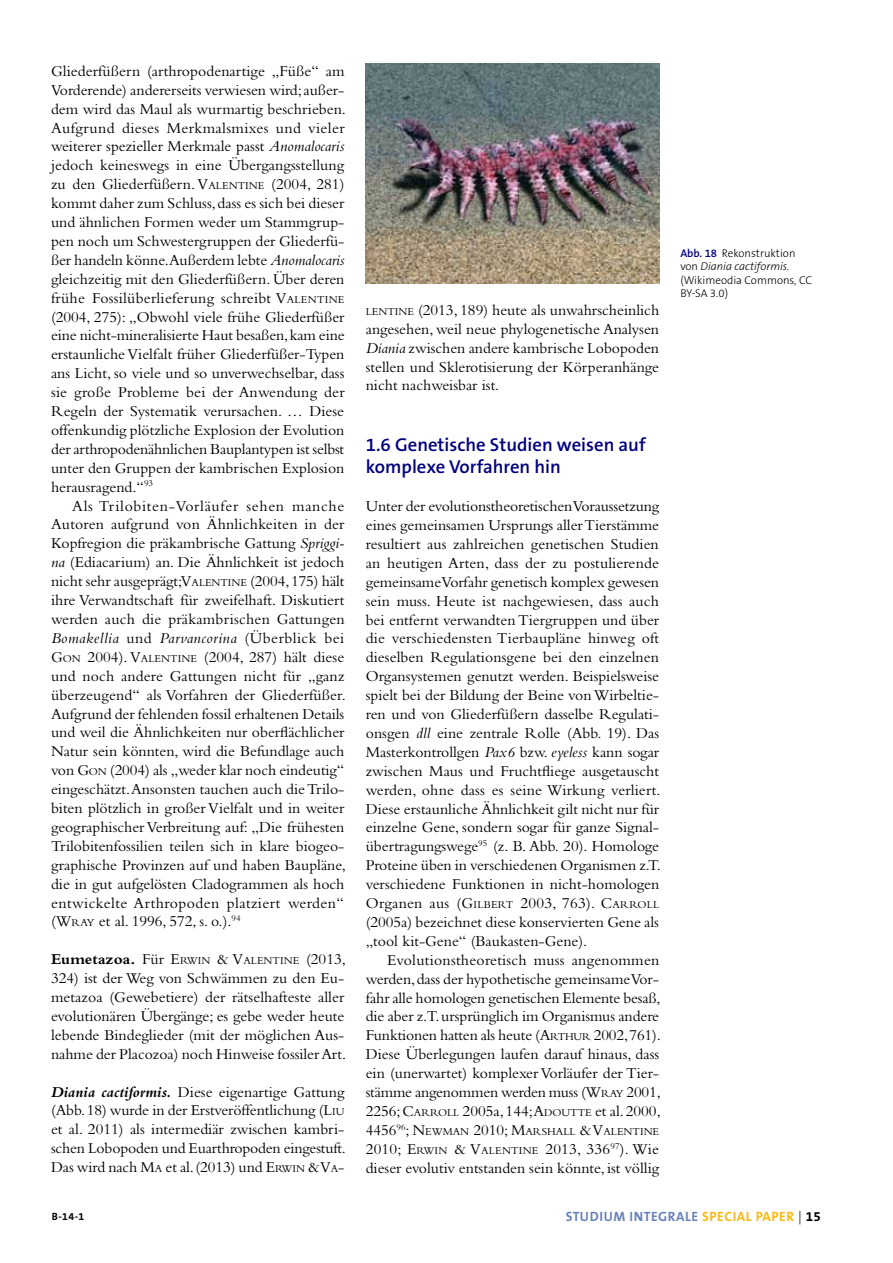
<style>
.page{position:relative;width:893px;height:1263px;background:#fff}
.page>*{position:absolute;margin:0;border:0;box-sizing:border-box;transform-origin:0 0}
.t1{font:600 18.75px/22.5px "The Sans B6";color:#000080}
.t2{font:15.75px/18.9px "Bembo";color:#000;text-align:justify}
.t3{font:700 13.5px "The Sans B7";letter-spacing:.04em;color:#6782ba}
.t4{font:700 13.5px "The Sans B7";letter-spacing:.02em;color:#fdb913}
.t5{font:300 11.25px/13.5px "The Sans B3";color:#000}
.t6{font:10.95px "Bembo";color:#000}
.t7{font:700 10.5px "The Sans B7";color:#000}
.s1{font-style:italic}
.s2{font-style:inherit}
.s3{font-size:10.95px}
.s4{font-weight:700;font-size:15.75px}
.s5{font-size:15.75px}
.s6{font-weight:700;font-style:italic}
.s7{font-family:"The Sans B6";font-weight:600;color:#000080}
.s8{color:#fdb913}
.s9{font-family:"The Sans B3";font-weight:300;color:#000}
.s10{color:#000}
</style>
<div class="page">
<img style="left:366px;top:64px;width:293px;height:220px">
<p class="t2" style="left:51px;top:61px;width:297px">Gliederfüßern (arthropodenartige „Füße“ am Vorderende) andererseits verwiesen wird; außer&shy;dem wird das Maul als wurmartig beschrieben.<br>Aufgrund dieses Merkmalsmixes und vieler weiterer spezieller Merkmale passt <span class="s1">Anomalocaris </span>jedoch keineswegs in eine Übergangsstellung zu den Gliederfüßern. <span class="s2">V</span><span class="s3">ALENTINE</span> (2004, 281) kommt daher zum Schluss, dass es sich bei dieser und ähnlichen Formen weder um Stammgrup&shy;pen noch um Schwestergruppen der Gliederfü&shy;ßer handeln könne.Außerdem lebte <span class="s1">Anomalocaris </span>gleichzeitig mit den Gliederfüßern. Über deren frühe Fossilüberlieferung schreibt <span class="s2">V</span><span class="s3">ALENTINE </span>(2004, 275): „Obwohl viele frühe Gliederfüßer eine nicht-mineralisierte Haut besaßen, kam eine erstaunliche Vielfalt früher Gliederfüßer-Typen ans Licht, so viele und so unverwechselbar, dass sie große Probleme bei der Anwendung der Regeln der Systematik verursachen. … Diese offenkundig plötzliche Explosion der Evolution der arthropodenähnlichen Bauplantypen ist selbst unter den Gruppen der kambrischen Explosion herausragend.“<sup>93</sup></p>
<p class="t2" style="left:51px;top:496px;width:296px;text-indent:21px">Als Trilobiten-Vorläufer sehen manche Autoren aufgrund von Ähnlichkeiten in der Kopfregion die präkambrische Gattung <span class="s1">Spriggi&shy;na</span> (Ediacarium) an. Die Ähnlichkeit ist jedoch nicht sehr ausgeprägt;<span class="s2">V</span><span class="s3">ALENTINE</span> (2004, 175) hält ihre Verwandtschaft für zweifelhaft. Diskutiert werden auch die präkambrischen Gattungen <span class="s1">Bomakellia</span> und <span class="s1">Parvancorina</span> (Überblick bei <span class="s2">G</span><span class="s3">ON</span> 2004). <span class="s2">V</span><span class="s3">ALENTINE</span> (2004, 287) hält diese und noch andere Gattungen nicht für „ganz überzeugend“ als Vorfahren der Gliederfüßer.<br>Aufgrund der fehlenden fossil erhaltenen Details und weil die Ähnlichkeiten nur oberflächlicher Natur sein könnten, wird die Befundlage auch von <span class="s2">G</span><span class="s3">ON</span> (2004) als „weder klar noch eindeutig“ eingeschätzt. Ansonsten tauchen auch die Trilo&shy;biten plötzlich in großer Vielfalt und in weiter geographischer Verbreitung auf: „Die frühesten Trilobitenfossilien teilen sich in klare biogeo&shy;graphische Provinzen auf und haben Baupläne, die in gut aufgelösten Cladogrammen als hoch entwickelte Arthropoden platziert werden“ (<span class="s2">W</span><span class="s3">RAY</span> et al. 1996, 572, s. o.).<sup>94</sup></p>
<p class="t6" style="left:51px;top:954px;width:296px"><span class="s4">Eumetazoa.</span> <span class="s5">Für</span> <span class="s5">E</span>RWIN <span class="s5">&amp; V</span>ALENTINE <span class="s5">(2013,</span></p>
<p class="t2" style="left:51px;top:968px;width:297px">324) ist der Weg von Schwämmen zu den Eu&shy;metazoa (Gewebetiere) der rätselhafteste aller evolutionären Übergänge; es gebe weder heute lebende Bindeglieder (mit der möglichen Aus&shy;nahme der Placozoa) noch Hinweise fossiler Art.</p>
<p class="t2" style="left:51px;top:1082px;width:296px"><span class="s6">Diania cactiformis.</span> Diese eigenartige Gattung (Abb. 18) wurde in der Erstveröffentlichung (<span class="s2">L</span><span class="s3">IU </span>et al. 2011) als intermediär zwischen kambri&shy;schen Lobopoden und Euarthropoden eingestuft.<br>Das wird nach <span class="s2">M</span><span class="s3">A</span> et al. (2013) und <span class="s2">E</span><span class="s3">RWIN</span> <span class="s2">&amp; V</span><span class="s3">A</span><span class="s2">-</span></p>
<p class="t2" style="left:366px;top:300px;width:295px"><span class="s3">LENTINE</span> (2013, 189) heute als unwahrscheinlich angesehen, weil neue phylogenetische Analysen <span class="s1">Diania</span> zwischen andere kambrische Lobopoden stellen und Sklerotisierung der Körperanhänge nicht nachweisbar ist.</p>
<p class="t1" style="left:366px;top:434px;width:281px">1.6 Genetische Studien weisen auf komplexe Vorfahren hin</p>
<p class="t2" style="left:366px;top:496px;width:296px;text-align:left">Unter der evolutionstheoretischen Voraussetzung eines gemeinsamen Ursprungs aller Tierstämme resultiert aus zahlreichen genetischen Studien an heutigen Arten, dass der zu postulierende gemeinsame Vorfahr genetisch komplex gewesen sein muss. Heute ist nachgewiesen, dass auch bei entfernt verwandten Tiergruppen und über die verschiedensten Tierbaupläne hinweg oft dieselben Regulationsgene bei den einzelnen Organsystemen genutzt werden. Beispielsweise spielt bei der Bildung der Beine von Wirbeltie&shy;ren und von Gliederfüßern dasselbe Regulati&shy;onsgen <span class="s1">dll</span> eine zentrale Rolle (Abb. 19). Das Masterkontrollgen <span class="s1">Pax6</span> bzw. <span class="s1">eyeless</span> kann sogar zwischen Maus und Fruchtfliege ausgetauscht werden, ohne dass es seine Wirkung verliert.<br>Diese erstaunliche Ähnlichkeit gilt nicht nur für einzelne Gene, sondern sogar für ganze Signal&shy;übertragungswege<sup>95</sup> (z. B. Abb. 20). Homologe Proteine üben in verschiedenen Organismen z.T. verschiedene Funktionen in nicht-homologen Organen aus (<span class="s2">G</span><span class="s3">ILBERT</span> 2003, 763). <span class="s2">C</span><span class="s3">ARROLL </span>(2005a) bezeichnet diese konservierten Gene als „tool kit-Gene“ (Baukasten-Gene).</p>
<p class="t2" style="left:366px;top:950px;width:297px;text-indent:21px">Evolutionstheoretisch muss angenommen werden, dass der hypothetische gemeinsame Vor&shy;fahr alle homologen genetischen Elemente besaß, die aber z.T. ursprünglich im Organismus andere Funktionen hatten als heute (<span class="s2">A</span><span class="s3">RTHUR</span> 2002, 761).<br>Diese Überlegungen laufen darauf hinaus, dass ein (unerwartet) komplexer Vorläufer der Tier&shy;stämme angenommen werden muss (<span class="s2">W</span><span class="s3">RAY</span> 2001, 2256; <span class="s2">C</span><span class="s3">ARROLL</span> 2005a, 144;<span class="s2">A</span><span class="s3">DOUTTE</span> et al. 2000,</p>
<p class="t6" style="left:366px;top:1125px;width:295px"><span class="s5">4456</span><sup>96</sup><span class="s5">;</span> <span class="s5">N</span>EWMAN <span class="s5">2010;</span> <span class="s5">M</span>ARSHALL <span class="s5">&amp; V</span>ALENTINE</p>
<p class="t2" style="left:366px;top:1139px;width:295px">2010; <span class="s2">E</span><span class="s3">RWIN</span> <span class="s2">&amp; V</span><span class="s3">ALENTINE</span> 2013, 336<sup>97</sup>). Wie dieser evolutiv entstanden sein könnte, ist völlig</p>
<p class="t5" style="left:680px;top:247px;width:133px"><span class="s7">Abb. 18</span> Rekonstruktion von <span class="s1">Diania cactiformis. </span>(Wikimeodia Commons, CC<br>BY-SA 3.0)</p>
<p class="t7" style="left:52px;top:1211px;width:34px">B-14-1</p>
<p class="t3" style="left:566px;top:1210px;width:174px">STUDIUM I NTEGRALE <span class="s8">SPECIAL</span></p>
<p class="t4" style="left:756px;top:1210px;width:67px">PAPER <span class="s9">|</span> <span class="s10">15</span></p>
</div>
